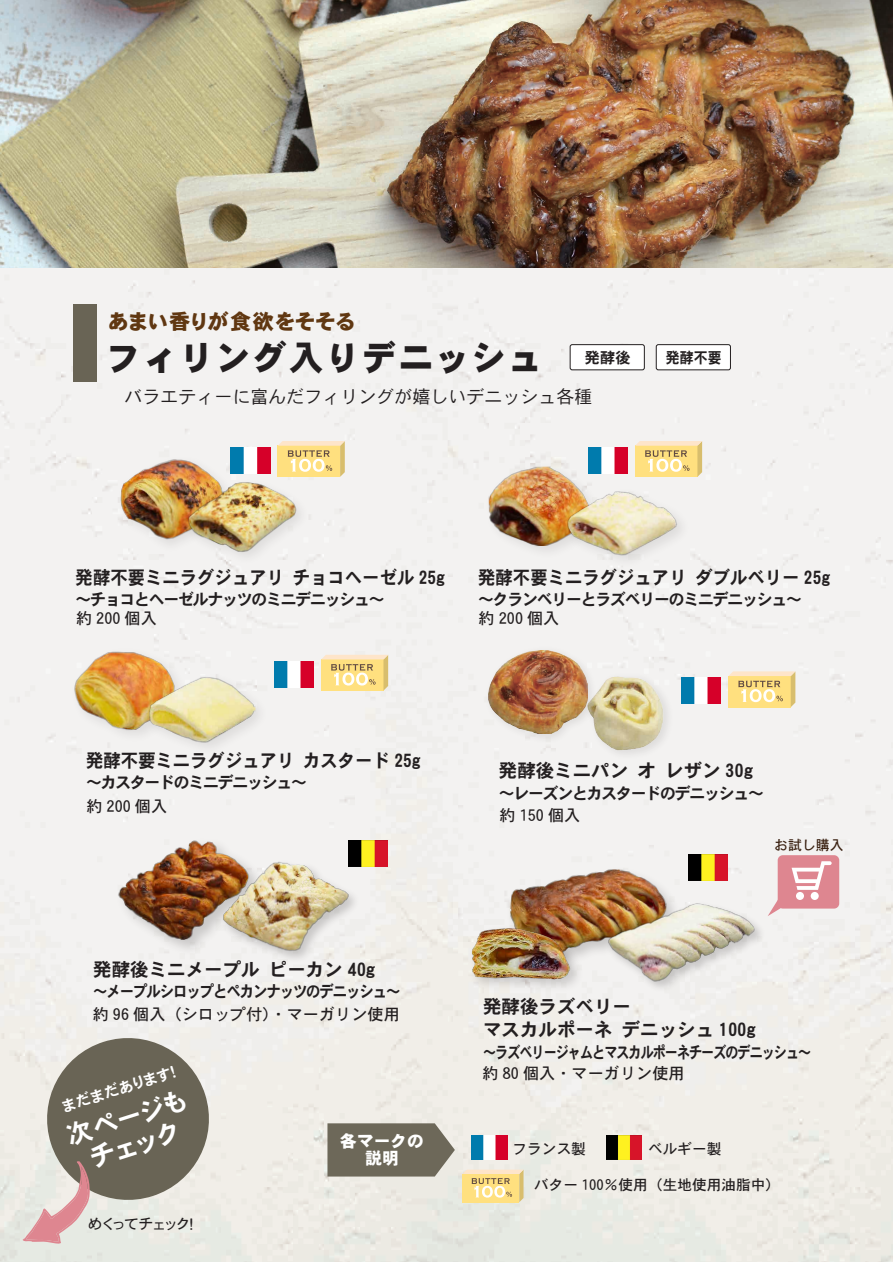
<style>
.page{position:relative;width:893px;height:1263px;background:#fff}
.page>*{position:absolute;margin:0;border:0;box-sizing:border-box;transform-origin:0 0}
.t1{font:34.65px "DFHS Gothic W9 WIN RKSJ H";letter-spacing:.05em;color:#231f20}
.t2{font:25.8px/28.2px "DFHS Gothic W7 WING RKSJ H";color:#fff;text-align:center}
.t3{font:21px "DFHS Gothic W9 WING RKSJ H";letter-spacing:.075em;color:#603711}
.t4{font:18.45px "DFHS Gothic W7 WIN RKSJ H";color:#231f20;scale:.94 1}
.t5{font:18.45px/23.1px "DFHS Gothic W7 WIN RKSJ H";color:#231f20}
.t6{font:18px "DFHS Gothic W3 WIN RKSJ H";color:#231f20}
.t7{font:16.8px/16.8px "DFHS Gothic W9 WIN RKSJ H";color:#fff;text-align:center}
.t8{font:16.2px "DFHS Gothic W7 WIN RKSJ H";letter-spacing:-.075em;color:#231f20}
.t9{font:16.2px "DFHS Gothic W5 WIN RKSJ H";color:#231f20}
.t10{font:16.2px "DFHS Gothic W7 WIN RKSJ H";letter-spacing:-.075em;color:#231f20;scale:.81 1}
.t11{font:16.2px "DFHS Gothic W7 WIN RKSJ H";letter-spacing:-.075em;color:#231f20;scale:.89 1}
.t12{font:15.15px "DFHS Gothic W7 WING RKSJ H";letter-spacing:.01em;color:#231f20;scale:.92 1}
.t13{font:15.15px "DFHS Gothic W7 WING RKSJ H";letter-spacing:.01em;color:#231f20}
.t14{font:15px "DFHS Gothic W7 WING RKSJ H";color:#fff}
.t15{font:14.7px "DFHS Gothic W5 WIN RKSJ H";color:#231f20}
.t16{font:14.7px "DFHS Gothic W5 WING RKSJ H";letter-spacing:.075em;color:#231f20}
.t17{font:13.8px "DFHS Gothic W5 WIN RKSJ H";color:#3a2111}
</style>
<div class="page">
<img style="left:0;top:267px;width:893px;height:994px">
<svg style="left:23px;top:1028px;width:196px;height:216px"></svg>
<img style="left:0;top:0;width:893px;height:267px">
<div style="left:113px;top:452px;width:130px;height:105px;background:#f3f2f1"></div>
<img style="left:117px;top:454px;width:112px;height:87px">
<img style="left:479px;top:458px;width:129px;height:105px">
<img style="left:488px;top:466px;width:104px;height:81px">
<img style="left:67px;top:644px;width:125px;height:102px">
<img style="left:61px;top:638px;width:119px;height:98px">
<div style="left:481px;top:643px;width:119px;height:104px;background:#f3f2f1"></div>
<img style="left:488px;top:650px;width:99px;height:84px">
<img style="left:580px;top:670px;width:97px;height:93px">
<img style="left:583px;top:671px;width:81px;height:81px">
<img style="left:111px;top:834px;width:158px;height:126px">
<img style="left:104px;top:821px;width:152px;height:132px">
<img style="left:218px;top:856px;width:145px;height:110px">
<img style="left:219px;top:857px;width:135px;height:101px">
<div style="left:503px;top:861px;width:182px;height:117px;background:#f3f2f1"></div>
<img style="left:508px;top:864px;width:160px;height:101px">
<img style="left:464px;top:921px;width:123px;height:75px">
<img style="left:472px;top:926px;width:99px;height:55px">
<img style="left:602px;top:897px;width:167px;height:98px">
<img style="left:603px;top:897px;width:155px;height:90px">
<div style="left:778px;top:855px;width:61px;height:53px;background:#de8690;border-radius:5px"></div>
<svg style="left:768px;top:861px;width:64px;height:55px"></svg>
<div style="left:796px;top:892px;width:8px;height:8px;background:#fff;border-radius:50%"></div>
<div style="left:811px;top:892px;width:8px;height:8px;background:#fff;border-radius:50%"></div>
<div style="left:570px;top:345px;width:74px;height:25px;background:#fff;border-radius:2px"></div>
<div style="left:570px;top:344px;width:75px;height:26px;border:1px solid #231f20;border-radius:2px"></div>
<div style="left:656px;top:345px;width:74px;height:25px;background:#fff;border-radius:2px"></div>
<div style="left:656px;top:344px;width:75px;height:26px;border:1px solid #231f20;border-radius:2px"></div>
<img style="left:181px;top:474px;width:133px;height:95px">
<img style="left:186px;top:479px;width:113px;height:76px">
<img style="left:560px;top:483px;width:134px;height:89px">
<img style="left:567px;top:482px;width:112px;height:76px">
<div style="left:142px;top:669px;width:130px;height:91px;background:#f3f2f1"></div>
<img style="left:143px;top:673px;width:113px;height:76px">
<div style="left:73px;top:304px;width:23px;height:78px;background:#696455"></div>
<svg style="left:463px;top:1170px;width:60px;height:32px"></svg>
<img style="left:472px;top:1136px;width:35px;height:24px">
<img style="left:606px;top:1136px;width:36px;height:24px">
<svg style="left:327px;top:1123px;width:128px;height:53px"></svg>
<svg style="left:321px;top:655px;width:67px;height:36px"></svg>
<img style="left:274px;top:661px;width:39px;height:26px">
<svg style="left:278px;top:441px;width:67px;height:36px"></svg>
<img style="left:231px;top:447px;width:39px;height:26px">
<svg style="left:635px;top:441px;width:67px;height:36px"></svg>
<img style="left:588px;top:447px;width:39px;height:26px">
<svg style="left:728px;top:671px;width:67px;height:36px"></svg>
<img style="left:681px;top:678px;width:40px;height:26px">
<img style="left:349px;top:840px;width:39px;height:26px">
<img style="left:688px;top:854px;width:40px;height:27px">
<p class="t3" style="left:109px;top:311px;width:247px">あまい香りが食欲をそそる</p>
<h1 class="t1" style="left:106px;top:340px;width:437px">フィリング入りデニッシュ</h1>
<p class="t13" style="left:585px;top:350px;width:47px">発酵後</p>
<p class="t12" style="left:666px;top:350px;width:62px">発酵不要</p>
<p class="t6" style="left:125px;top:388px;width:470px">バラエティーに富んだフィリングが嬉しいデニッシュ各種</p>
<p class="t4" style="left:76px;top:568px;width:394px">発酵不要ミニラグジュアリ チョコヘーゼル 25g</p>
<p class="t8" style="left:76px;top:591px;width:311px">～チョコとヘーゼルナッツのミニデニッシュ～</p>
<p class="t9" style="left:76px;top:610px;width:82px">約 200 個入</p>
<p class="t4" style="left:478px;top:568px;width:376px">発酵不要ミニラグジュアリ ダブルベリー 25g</p>
<p class="t8" style="left:478px;top:591px;width:325px">～クランベリーとラズベリーのミニデニッシュ～</p>
<p class="t9" style="left:479px;top:610px;width:82px">約 200 個入</p>
<p class="t4" style="left:86px;top:751px;width:357px">発酵不要ミニラグジュアリ カスタード 25g</p>
<p class="t8" style="left:86px;top:774px;width:223px">～カスタードのミニデニッシュ～</p>
<p class="t9" style="left:86px;top:798px;width:82px">約 200 個入</p>
<p class="t5" style="left:93px;top:958px;width:283px">発酵後ミニメープル ピーカン 40g</p>
<p class="t11" style="left:93px;top:983px;width:347px">～メープルシロップとペカンナッツのデニッシュ～</p>
<p class="t9" style="left:93px;top:1006px;width:309px">約 96 個入（シロップ付）・マーガリン使用</p>
<p class="t14" style="left:61px;top:1100px;width:119px;rotate:-18deg">まだまだあります！</p>
<h2 class="t2" style="left:63px;top:1124px;width:125px;rotate:-18deg">次ページもチェック</h2>
<p class="t16" style="left:89px;top:1216px;width:106px">めくってチェック！</p>
<p class="t7" style="left:340px;top:1133px;width:85px">各マークの説明</p>
<p class="t5" style="left:499px;top:760px;width:256px">発酵後ミニパン オ レザン 30g</p>
<p class="t8" style="left:499px;top:784px;width:267px">～レーズンとカスタードのデニッシュ～</p>
<p class="t9" style="left:500px;top:807px;width:82px">約 150 個入</p>
<p class="t17" style="left:774px;top:838px;width:71px">お試し購入</p>
<p class="t5" style="left:483px;top:996px;width:274px">発酵後ラズベリー<br>マスカルポーネ デニッシュ 100g</p>
<p class="t10" style="left:483px;top:1044px;width:407px">～ラズベリージャムとマスカルポーネチーズのデニッシュ～</p>
<p class="t9" style="left:483px;top:1065px;width:204px">約 80 個入・マーガリン使用</p>
<p class="t15" style="left:512px;top:1142px;width:75px">フランス製</p>
<p class="t15" style="left:648px;top:1142px;width:75px">ベルギー製</p>
<p class="t15" style="left:534px;top:1178px;width:248px">バター 100％使用（生地使用油脂中）</p>
</div>
